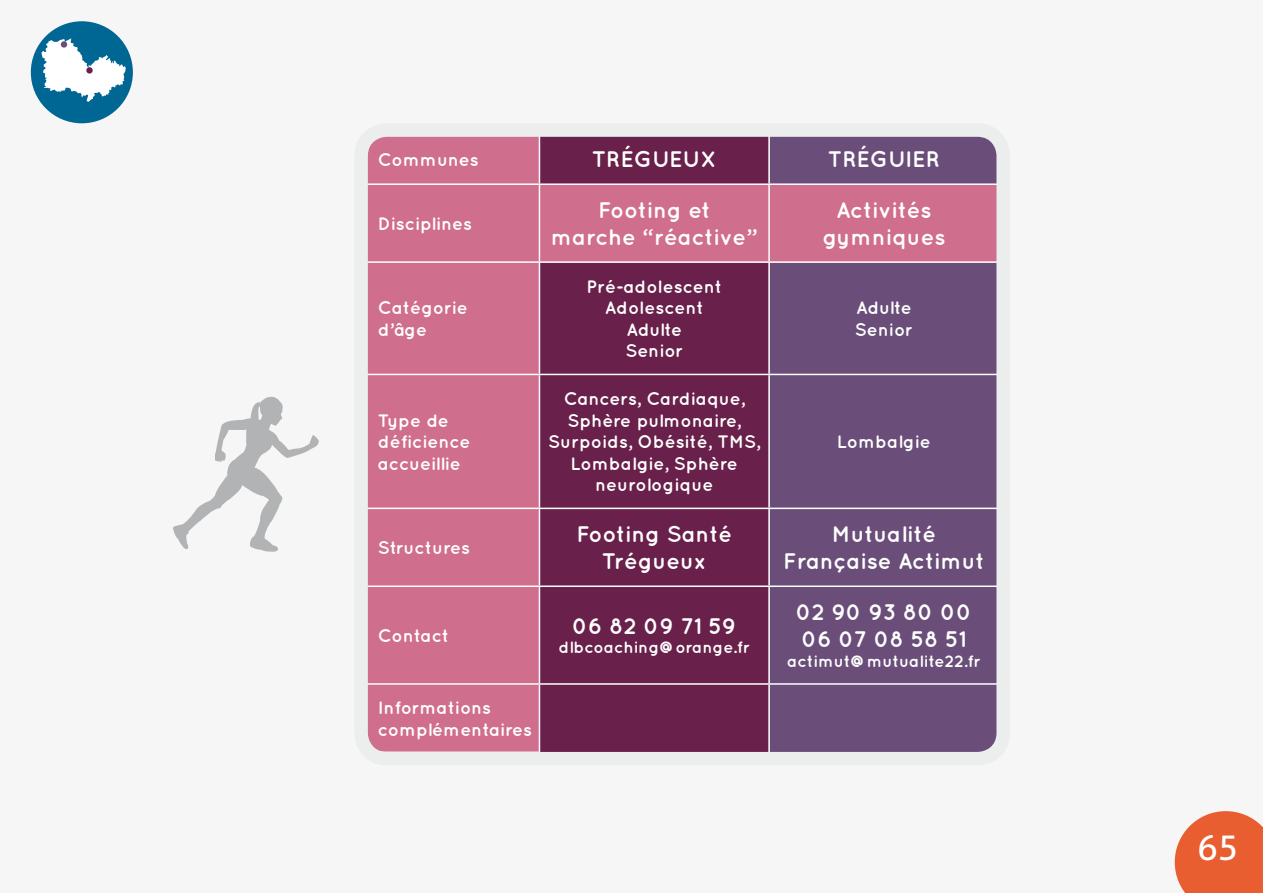
<style>
.page{position:relative;width:1263px;height:893px;background:#f6f6f6}
.page>*{position:absolute;margin:0;border:0;box-sizing:border-box;transform-origin:0 0}
.t1{font:34.5px "Aller Typo";color:#fff}
.t2{font:700 22.5px/27px "Quicksand";color:#fff;text-align:center}
.t3{font:700 18px/21.6px "Quicksand";color:#fff}
.t4{font:700 16.5px "Quicksand";color:#fff}
</style>
<div class="page">
<svg style="left:1175px;top:811px;width:88px;height:82px;background:#ea6f47"></svg>
<div style="left:31px;top:21px;width:102px;height:102px;background:#006694;border-radius:50%"></div>
<svg style="left:41px;top:38px;width:85px;height:64px"></svg>
<div style="left:369px;top:138px;width:170px;height:612px;background:#d06e8d"></div>
<div style="left:540px;top:138px;width:228px;height:612px;background:#69204a"></div>
<div style="left:770px;top:138px;width:225px;height:612px;background:#6a4e79"></div>
<div style="left:540px;top:185px;width:455px;height:76px;background:#d06e8d"></div>
<hr style="left:367px;top:183px;width:172px;height:2px;background:#fff">
<hr style="left:367px;top:261px;width:172px;height:2px;background:#fff">
<hr style="left:367px;top:374px;width:172px;height:1px;background:#fff">
<hr style="left:367px;top:508px;width:172px;height:1px;background:#fff">
<hr style="left:367px;top:585px;width:172px;height:2px;background:#fff">
<hr style="left:367px;top:683px;width:172px;height:2px;background:#fff">
<hr style="left:769px;top:183px;width:230px;height:2px;background:#fff">
<hr style="left:769px;top:261px;width:230px;height:2px;background:#fff">
<hr style="left:769px;top:374px;width:230px;height:1px;background:#fff">
<hr style="left:769px;top:508px;width:230px;height:1px;background:#fff">
<hr style="left:769px;top:585px;width:230px;height:2px;background:#fff">
<hr style="left:769px;top:683px;width:230px;height:2px;background:#fff">
<hr style="left:539px;top:134px;width:1px;height:49px;background:#fff">
<hr style="left:768px;top:134px;width:2px;height:49px;background:#fff">
<hr style="left:539px;top:183px;width:230px;height:2px;background:#fff">
<hr style="left:539px;top:185px;width:1px;height:76px;background:#fff">
<hr style="left:768px;top:185px;width:2px;height:76px;background:#fff">
<hr style="left:539px;top:261px;width:230px;height:2px;background:#fff">
<hr style="left:539px;top:263px;width:1px;height:111px;background:#fff">
<hr style="left:768px;top:263px;width:2px;height:111px;background:#fff">
<hr style="left:539px;top:374px;width:230px;height:1px;background:#fff">
<hr style="left:539px;top:375px;width:1px;height:133px;background:#fff">
<hr style="left:768px;top:375px;width:2px;height:133px;background:#fff">
<hr style="left:539px;top:508px;width:230px;height:1px;background:#fff">
<hr style="left:539px;top:509px;width:1px;height:76px;background:#fff">
<hr style="left:768px;top:509px;width:2px;height:76px;background:#fff">
<hr style="left:539px;top:585px;width:230px;height:2px;background:#fff">
<hr style="left:539px;top:587px;width:1px;height:96px;background:#fff">
<hr style="left:768px;top:587px;width:2px;height:96px;background:#fff">
<hr style="left:539px;top:683px;width:230px;height:2px;background:#fff">
<hr style="left:539px;top:685px;width:1px;height:67px;background:#fff">
<hr style="left:768px;top:685px;width:2px;height:67px;background:#fff">
<svg style="left:86px;top:67px;width:7px;height:7px"></svg>
<div style="left:61px;top:41px;width:6px;height:7px;background:#6a4e79;border-radius:50%"></div>
<div style="left:354px;top:123px;width:656px;height:642px;border:14px solid #eceded;border-radius:26px"></div>
<svg style="left:173px;top:396px;width:146px;height:156px"></svg>
<p class="t3" style="left:378px;top:148px;width:102px">Communes</p>
<p class="t2" style="left:592px;top:145px;width:127px">TRÉGUEUX</p>
<p class="t2" style="left:828px;top:145px;width:114px">TRÉGUIER</p>
<p class="t3" style="left:378px;top:212px;width:96px">Disciplines</p>
<p class="t3" style="left:378px;top:297px;width:91px">Catégorie d’âge</p>
<p class="t3" style="left:378px;top:409px;width:94px">Type de déficience accueillie</p>
<p class="t3" style="left:378px;top:536px;width:94px">Structures</p>
<p class="t3" style="left:378px;top:624px;width:73px">Contact</p>
<p class="t3" style="left:378px;top:697px;width:156px">Informations complémentaires</p>
<p class="t2" style="left:551px;top:196px;width:209px">Footing et<br>marche “réactive”</p>
<p class="t2" style="left:822px;top:196px;width:125px">Activités gymniques</p>
<p class="t3" style="left:587px;top:275px;width:137px;text-align:center">Pré-adolescent<br>Adolescent<br>Adulte<br>Senior</p>
<p class="t3" style="left:548px;top:387px;width:214px;text-align:center">Cancers, Cardiaque,<br>Sphère pulmonaire,<br>Surpoids, Obésité, TMS,<br>Lombalgie, Sphère neurologique</p>
<p class="t3" style="left:855px;top:297px;width:59px">Adulte<br>Senior</p>
<p class="t3" style="left:837px;top:430px;width:95px">Lombalgie</p>
<p class="t2" style="left:576px;top:520px;width:157px">Footing Santé<br>Trégueux</p>
<p class="t2" style="left:783px;top:520px;width:203px">Mutualité<br>Française Actimut</p>
<p class="t2" style="left:572px;top:612px;width:166px">06 82 09 71 59</p>
<p class="t4" style="left:558px;top:638px;width:193px">dlbcoaching@orange.fr</p>
<p class="t2" style="left:796px;top:598px;width:178px;text-align:left">02 90 93 80 00<br>06 07 08 58 51</p>
<p class="t4" style="left:787px;top:651px;width:195px">actimut@mutualite22.fr</p>
<h1 class="t1" style="left:1197px;top:827px;width:43px">65</h1>
</div>
